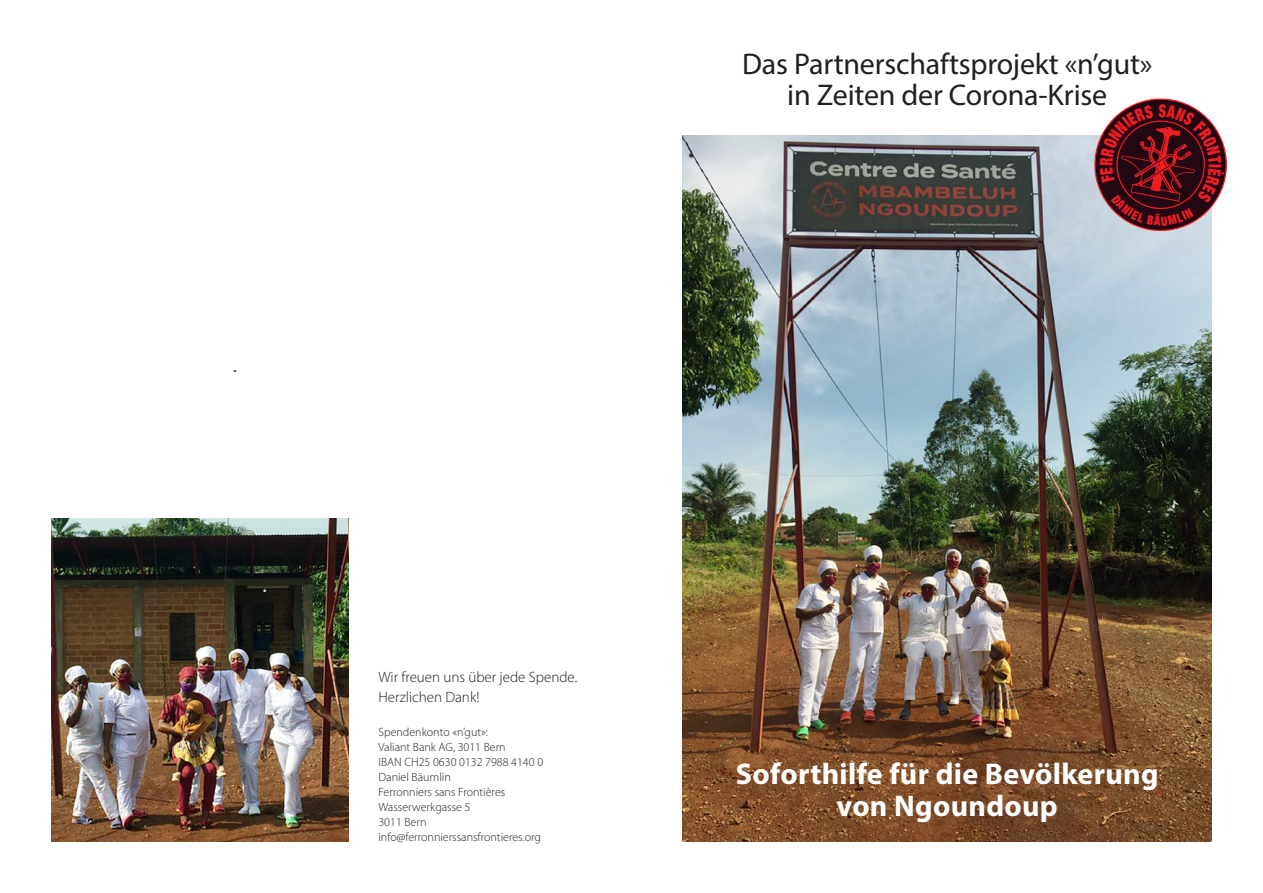
<style>
.page{position:relative;width:1263px;height:893px;background:#fff}
.page>*{position:absolute;margin:0;border:0;box-sizing:border-box;transform-origin:0 0}
.t1{font:30px/32px "Myriad Pro";letter-spacing:-.005em;color:#231f20;text-align:center}
.t2{font:700 30px/32px "Myriad Pro";letter-spacing:.01em;color:#fff;text-align:center}
.t3{font:condensed 21.75px "Avant Garde";color:#231f20}
.t4{font:300 15px/19.5px "Myriad Pro";color:#231f20}
.t5{font:300 12px/15px "Myriad Pro";color:#231f20}
</style>
<div class="page">
<img style="left:682px;top:135px;width:530px;height:707px">
<img style="left:51px;top:519px;width:298px;height:323px">
<svg style="left:1089px;top:98px;width:138px;height:138px;background:#6f4851"></svg>
<h2 class="t3" style="left:215px;top:374px;width:8px;rotate:-90deg">.</h2>
<p class="t4" style="left:378px;top:668px;width:200px">Wir freuen uns über jede Spende.<br>Herzlichen Dank!</p>
<p class="t5" style="left:378px;top:725px;width:166px">Spendenkonto «n’gut»:<br>Valiant Bank AG, 3011 Bern<br>IBAN CH25 0630 0132 7988 4140 0<br>Daniel Bäumlin<br>Ferronniers sans Frontières<br>Wasserwerkgasse 5<br>3011 Bern info@ferronnierssansfrontieres.org</p>
<h1 class="t1" style="left:742px;top:47px;width:412px">Das Partnerschaftsprojekt «n’gut» in Zeiten der Corona-Krise</h1>
<h1 class="t2" style="left:736px;top:757px;width:424px">Soforthilfe für die Bevölkerung von Ngoundoup</h1>
</div>
